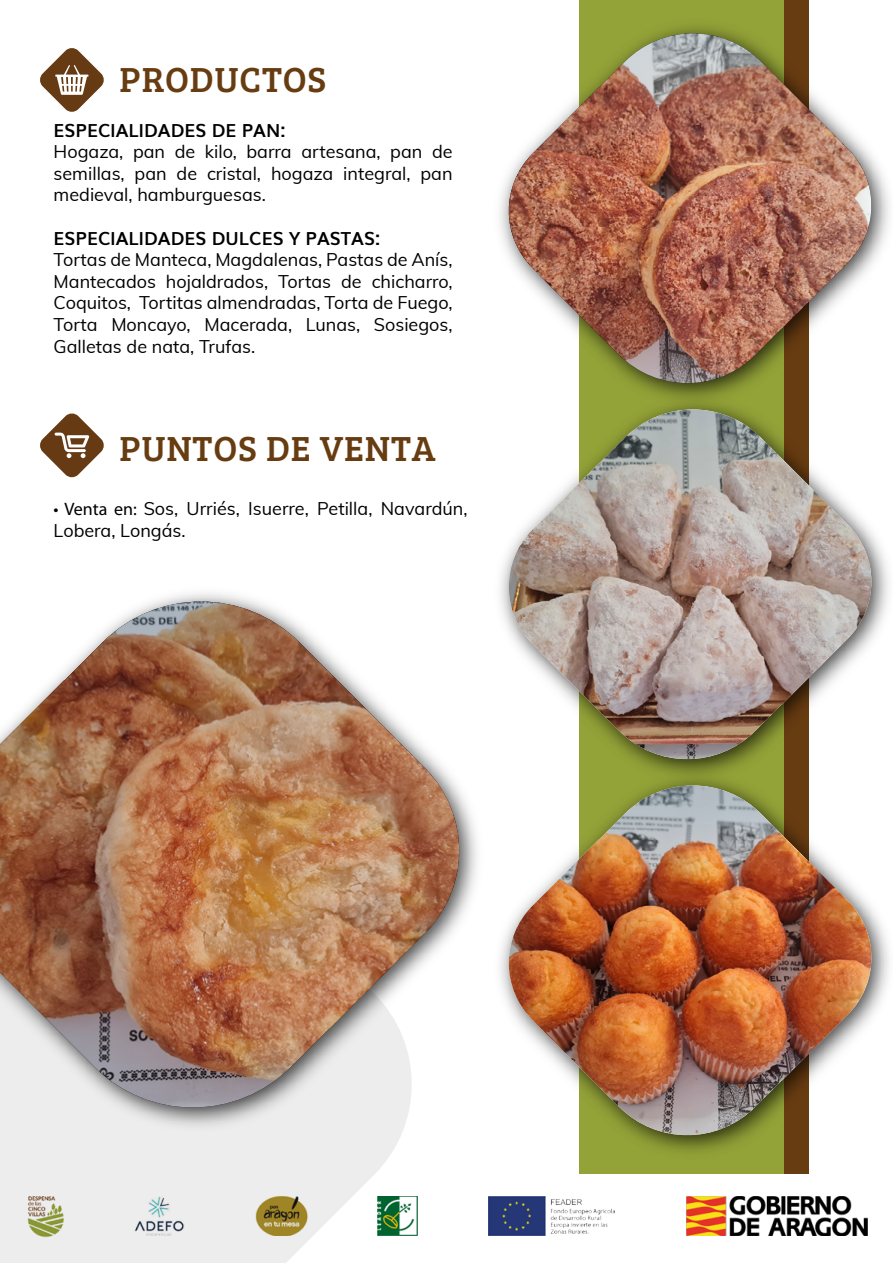
<style>
.page{position:relative;width:893px;height:1263px;background:#fff}
.page>*{position:absolute;margin:0;border:0;box-sizing:border-box;transform-origin:0 0}
.t1{font:36px "Bree Serif";letter-spacing:.025em;color:#683c11}
.t2{font:18px/21.6px "Muli";color:#000;text-align:justify}
.t3{font:700 18px "Muli";color:#000}
.s1{font-style:inherit}
</style>
<div class="page">
<svg style="left:0;top:1138px;width:400px;height:125px;background:#f0efef"></svg>
<img style="left:499px;top:12px;width:391px;height:241px">
<svg style="left:501px;top:24px;width:378px;height:9px"></svg>
<img style="left:501px;top:33px;width:378px;height:355px">
<svg style="left:0;top:589px;width:410px;height:532px"></svg>
<img style="left:0;top:601px;width:452px;height:507px">
<img style="left:452px;top:792px;width:437px;height:379px">
<img style="left:501px;top:792px;width:378px;height:349px">
<img style="left:444px;top:388px;width:445px;height:404px">
<svg style="left:501px;top:400px;width:378px;height:368px"></svg>
<img style="left:501px;top:409px;width:378px;height:353px">
<svg style="left:40px;top:413px;width:64px;height:65px"></svg>
<svg style="left:40px;top:48px;width:64px;height:64px"></svg>
<img style="left:134px;top:1196px;width:51px;height:40px">
<img style="left:255px;top:1196px;width:52px;height:40px">
<img style="left:378px;top:1196px;width:40px;height:40px">
<img style="left:687px;top:1196px;width:181px;height:40px">
<img style="left:488px;top:1196px;width:127px;height:39px">
<img style="left:28px;top:1194px;width:35px;height:44px">
<h1 class="t1" style="left:120px;top:54px;width:208px">PRODUCTOS</h1>
<p class="t3" style="left:54px;top:116px;width:233px">ESPECIALIDADES DE PAN:</p>
<p class="t2" style="left:54px;top:140px;width:400px">Hogaza, pan de kilo, barra artesana, pan de semillas, pan de cristal, hogaza integral, pan medieval, hamburguesas.</p>
<p class="t3" style="left:54px;top:224px;width:328px">ESPECIALIDADES DULCES Y PASTAS:</p>
<p class="t2" style="left:54px;top:248px;width:401px">Tortas de Manteca, Magdalenas, Pastas de Anís, Mantecados hojaldrados, Tortas de chicharro, Coquitos, Tortitas almendradas, Torta de Fuego, Torta Moncayo, Macerada, Lunas, Sosiegos, Galletas de nata, Trufas.</p>
<h1 class="t1" style="left:120px;top:422px;width:318px">PUNTOS DE VENTA</h1>
<p class="t2" style="left:54px;top:497px;width:415px"><span class="s1">• Venta en:</span> Sos, Urriés, Isuerre, Petilla, Navardún,<br>Lobera, Longás.</p>
</div>
